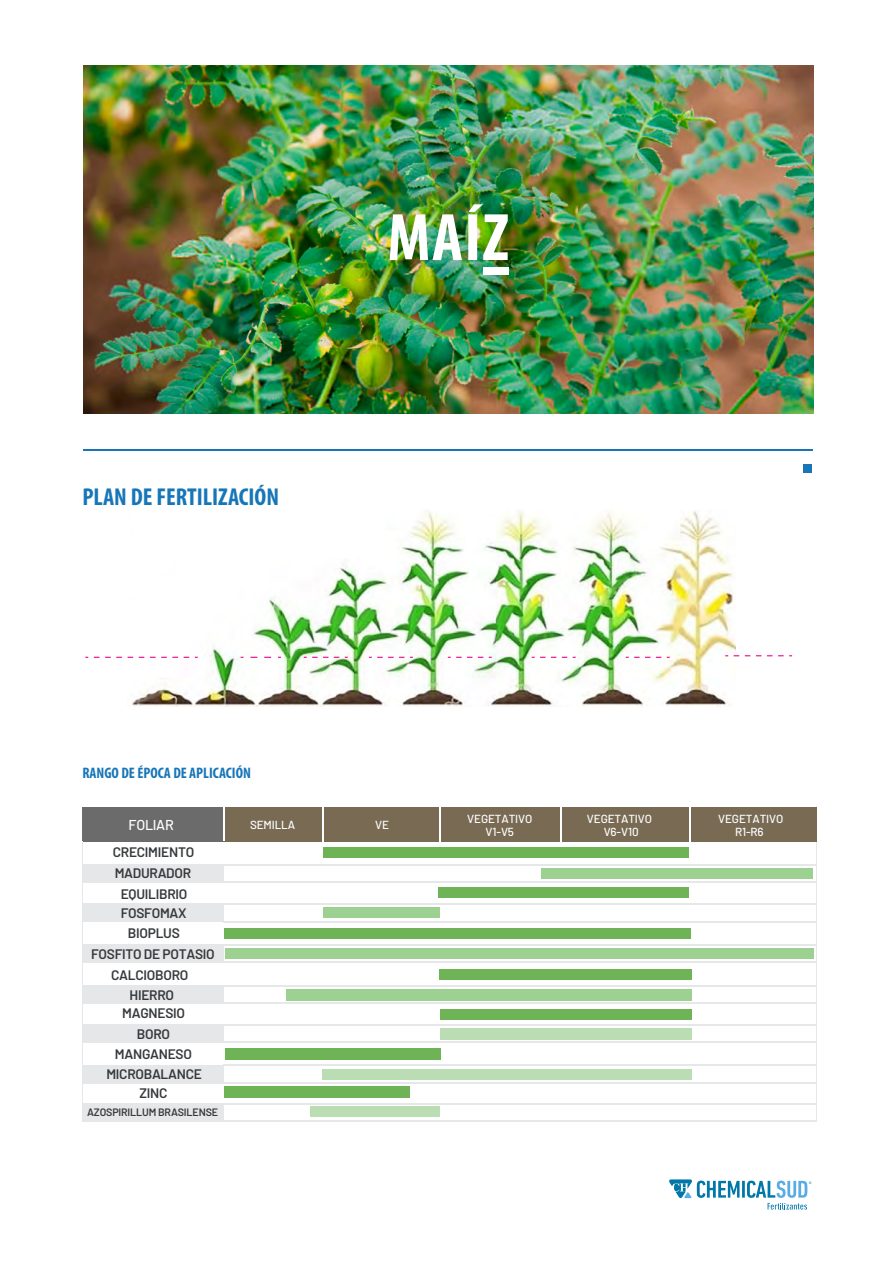
<style>
.page{position:relative;width:893px;height:1263px;background:#fff}
.page>*{position:absolute;margin:0;border:0;box-sizing:border-box;transform-origin:0 0}
.t1{font:700 condensed 67.8px "Myriad Pro";color:#fff}
.t2{font:700 condensed 24.45px "Myriad Pro";color:#1776b8}
.t3{font:700 condensed 15.3px "Myriad Pro";color:#1776b8}
.t4{font:500 14.25px "Barlow";letter-spacing:-.02em;color:#fff}
.t5{font:600 13.8px/20.9px "Barlow";letter-spacing:-.02em;color:#373a3c;text-align:center}
.t6{font:500 11.7px "Barlow";letter-spacing:-.01em;color:#fff}
.t7{font:600 10.65px "Barlow";letter-spacing:-.015em;color:#373a3c}
</style>
<div class="page">
<img style="left:84px;top:65px;width:729px;height:348px">
<hr style="left:742px;top:1181px;width:3px;height:16px;background:#0076a9">
<svg style="left:669px;top:1179px;width:71px;height:19px"></svg>
<svg style="left:747px;top:1180px;width:64px;height:29px"></svg>
<div style="left:803px;top:464px;width:9px;height:9px;background:#1776b8"></div>
<hr style="left:816px;top:806px;width:1px;height:315px;background:#e6e7e9">
<div style="left:82px;top:1065px;width:142px;height:18px;background:#e6e7e9"></div>
<div style="left:82px;top:985px;width:142px;height:18px;background:#e6e7e9"></div>
<div style="left:323px;top:847px;width:366px;height:11px;background:#6eb356"></div>
<div style="left:224px;top:928px;width:466px;height:10px;background:#6eb356"></div>
<div style="left:225px;top:948px;width:589px;height:11px;background:#9dd191"></div>
<div style="left:439px;top:970px;width:252px;height:10px;background:#6eb356"></div>
<div style="left:440px;top:1009px;width:251px;height:11px;background:#6eb356"></div>
<div style="left:440px;top:1028px;width:251px;height:11px;background:#baddb3"></div>
<div style="left:225px;top:1048px;width:216px;height:11px;background:#6eb356"></div>
<div style="left:322px;top:1069px;width:369px;height:10px;background:#baddb3"></div>
<div style="left:224px;top:1086px;width:185px;height:12px;background:#6eb356"></div>
<div style="left:82px;top:944px;width:142px;height:19px;background:#e6e7e9"></div>
<div style="left:286px;top:989px;width:405px;height:11px;background:#9dd191"></div>
<div style="left:82px;top:1024px;width:142px;height:19px;background:#e6e7e9"></div>
<div style="left:82px;top:807px;width:142px;height:35px;background:#6b6b6c"></div>
<div style="left:224px;top:807px;width:593px;height:35px;background:#796a54"></div>
<hr style="left:223px;top:802px;width:2px;height:39px;background:#fff">
<hr style="left:689px;top:788px;width:2px;height:54px;background:#fff">
<hr style="left:560px;top:788px;width:1px;height:54px;background:#fff">
<hr style="left:439px;top:788px;width:2px;height:54px;background:#fff">
<hr style="left:322px;top:788px;width:2px;height:54px;background:#fff">
<hr style="left:224px;top:962px;width:593px;height:1px;background:#e6e7e9">
<hr style="left:224px;top:944px;width:593px;height:1px;background:#e6e7e9">
<hr style="left:224px;top:1002px;width:593px;height:1px;background:#e6e7e9">
<hr style="left:224px;top:985px;width:593px;height:1px;background:#e6e7e9">
<hr style="left:224px;top:1041px;width:593px;height:2px;background:#e6e7e9">
<hr style="left:224px;top:1024px;width:593px;height:1px;background:#e6e7e9">
<hr style="left:224px;top:1082px;width:593px;height:1px;background:#e6e7e9">
<hr style="left:224px;top:1065px;width:593px;height:1px;background:#e6e7e9">
<svg style="left:83px;top:864px;width:733px;height:58px"></svg>
<hr style="left:82px;top:842px;width:1px;height:280px;background:#e6e7e9">
<div style="left:82px;top:1103px;width:142px;height:18px;background:#e6e7e9"></div>
<div style="left:310px;top:1106px;width:130px;height:11px;background:#baddb3"></div>
<hr style="left:224px;top:1103px;width:593px;height:1px;background:#e6e7e9">
<hr style="left:224px;top:1120px;width:593px;height:1px;background:#e6e7e9">
<div style="left:483px;top:267px;width:25px;height:8px;background:#fff"></div>
<img style="left:128px;top:509px;width:607px;height:198px">
<div style="left:133px;top:509px;width:252px;height:48px;background:#fff"></div>
<hr style="left:84px;top:449px;width:729px;height:2px;background:#1776b8">
<svg style="left:94px;top:657px;width:104px;height:1px"></svg>
<svg style="left:250px;top:657px;width:31px;height:1px"></svg>
<svg style="left:304px;top:657px;width:44px;height:1px"></svg>
<svg style="left:369px;top:657px;width:44px;height:1px"></svg>
<svg style="left:448px;top:657px;width:44px;height:1px"></svg>
<svg style="left:532px;top:657px;width:44px;height:1px"></svg>
<svg style="left:626px;top:657px;width:44px;height:1px"></svg>
<svg style="left:734px;top:655px;width:58px;height:1px"></svg>
<h2 class="t2" style="left:82px;top:481px;width:198px">PLAN DE FERTILIZACIÓN</h2>
<p class="t3" style="left:82px;top:763px;width:170px">RANGO DE ÉPOCA DE APLICACIÓN</p>
<h1 class="t1" style="left:387px;top:195px;width:123px">MAÍZ</h1>
<p class="t4" style="left:129px;top:814px;width:47px">FOLIAR</p>
<p class="t6" style="left:250px;top:816px;width:47px">SEMILLA</p>
<p class="t6" style="left:375px;top:816px;width:15px">VE</p>
<p class="t5" style="left:113px;top:841px;width:83px">CRECIMIENTO<br>MADURADOR<br>EQUILIBRIO</p>
<p class="t5" style="left:128px;top:922px;width:53px">BIOPLUS</p>
<p class="t5" style="left:111px;top:964px;width:79px;line-height:20px">CALCIOBORO<br>HIERRO</p>
<p class="t5" style="left:122px;top:1002px;width:64px">MAGNESIO</p>
<p class="t5" style="left:106px;top:1043px;width:97px;line-height:20.2px">MANGANESO<br>MICROBALANCE</p>
<p class="t5" style="left:139px;top:1082px;width:29px">ZINC</p>
<p class="t5" style="left:121px;top:902px;width:67px">FOSFOMAX</p>
<p class="t5" style="left:91px;top:942px;width:125px">FOSFITO DE POTASIO</p>
<p class="t5" style="left:137px;top:1022px;width:35px">BORO</p>
<p class="t7" style="left:87px;top:1105px;width:132px">AZOSPIRILLUM BRASILENSE</p>
<p class="t6" style="left:467px;top:810px;width:67px">VEGETATIVO</p>
<p class="t6" style="left:587px;top:810px;width:67px">VEGETATIVO</p>
<p class="t6" style="left:718px;top:810px;width:67px">VEGETATIVO</p>
<p class="t6" style="left:604px;top:823px;width:36px">V6-V10</p>
<p class="t6" style="left:735px;top:823px;width:30px">R1-R6</p>
<p class="t6" style="left:486px;top:823px;width:30px">V1-V5</p>
</div>
